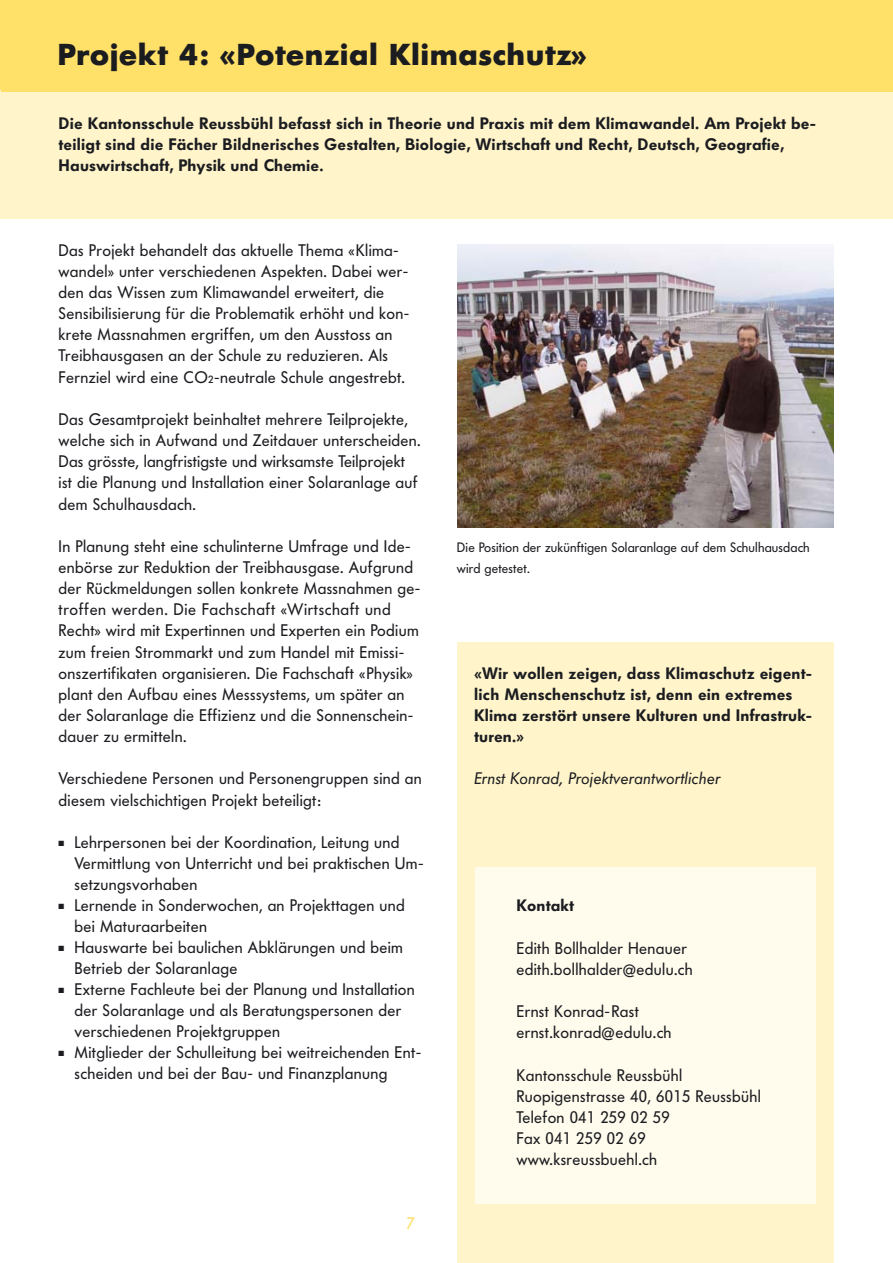
<style>
.page{position:relative;width:893px;height:1263px;background:#fff}
.page>*{position:absolute;margin:0;border:0;box-sizing:border-box;transform-origin:0 0}
.t1{font:700 30px "FU24";letter-spacing:.03em;color:#1b1c20}
.t2{font:16.5px/21.1px "FU24";letter-spacing:.035em;color:#1b1c20}
.t3{font:600 16.5px/21.1px "FU24";letter-spacing:.025em;color:#1b1c20}
.t4{font:italic 16.5px "FU24";letter-spacing:.035em;color:#1b1c20}
.t5{font:16.5px "FU24";color:#ffe068}
.t6{font:13.5px/21.1px "FU24";letter-spacing:.025em;color:#1b1c20}
.s1{font-weight:500;font-size:10.35px}
.s2{font-family:"Futura"}
</style>
<div class="page">
<div style="left:0;top:90px;width:892px;height:129px;background:#fff4ca"></div>
<div style="left:0;top:0;width:892px;height:91px;background:#ffe068"></div>
<div style="left:457px;top:642px;width:376px;height:621px;background:#fff4ca"></div>
<div style="left:475px;top:867px;width:340px;height:336px;background:#fffbed"></div>
<img style="left:457px;top:244px;width:376px;height:283px">
<hr style="left:0;top:90px;width:1px;height:129px;background:#fff4ca">
<h1 class="t1" style="left:57px;top:43px;width:532px">Projekt 4: «Potenzial Klimaschutz»</h1>
<p class="t3" style="left:59px;top:114px;width:759px">Die Kantonsschule Reussbühl befasst sich in Theorie und Praxis mit dem Klimawandel. Am Projekt be&shy;teiligt sind die Fächer Bildnerisches Gestalten, Biologie, Wirtschaft und Recht, Deutsch, Geografie,<br>Hauswirtschaft, Physik und Chemie.</p>
<p class="t2" style="left:59px;top:241px;width:352px">Das Projekt behandelt das aktuelle Thema «Klima&shy;wandel» unter verschiedenen Aspekten. Dabei wer&shy;den das Wissen zum Klimawandel erweitert, die Sensibilisierung für die Problematik erhöht und kon&shy;krete Massnahmen ergriffen, um den Ausstoss an Treibhausgasen an der Schule zu reduzieren. Als Fernziel wird eine CO<span class="s1">2</span>-neutrale Schule angestrebt.</p>
<p class="t2" style="left:59px;top:410px;width:363px">Das Gesamtprojekt beinhaltet mehrere Teilprojekte, welche sich in Aufwand und Zeitdauer unterscheiden.<br>Das grösste, langfristigste und wirksamste Teilprojekt ist die Planung und Installation einer Solaranlage auf dem Schulhausdach.</p>
<p class="t2" style="left:59px;top:537px;width:363px">In Planung steht eine schulinterne Umfrage und Ide&shy;enbörse zur Reduktion der Treibhausgase. Aufgrund der Rückmeldungen sollen konkrete Massnahmen ge&shy;troffen werden. Die Fachschaft «Wirtschaft und Recht» wird mit Expertinnen und Experten ein Podium zum freien Strommarkt und zum Handel mit Emissi&shy;onszertifikaten organisieren. Die Fachschaft «Physik» plant den Aufbau eines Messsystems, um später an der Solaranlage die Effizienz und die Sonnenschein&shy;dauer zu ermitteln.</p>
<p class="t2" style="left:59px;top:770px;width:364px">Verschiedene Personen und Personengruppen sind an diesem vielschichtigen Projekt beteiligt:</p>
<p class="t2" style="left:75px;top:833px;width:350px;text-indent:-16px">■ Lehrpersonen bei der Koordination, Leitung und<br>Vermittlung von Unterricht und bei praktischen Um&shy;setzungsvorhaben</p>
<p class="t2" style="left:75px;top:896px;width:331px;text-indent:-16px">■ Lernende in Sonderwochen, an Projekttagen und bei Maturaarbeiten</p>
<p class="t2" style="left:75px;top:938px;width:330px;text-indent:-16px">■ Hauswarte bei baulichen Abklärungen und beim<br>Betrieb der Solaranlage</p>
<p class="t2" style="left:75px;top:980px;width:342px;text-indent:-16px">■ Externe Fachleute bei der Planung und Installation der Solaranlage und als Beratungspersonen der verschiedenen Projektgruppen</p>
<p class="t2" style="left:75px;top:1043px;width:348px;text-indent:-16px">■ Mitglieder der Schulleitung bei weitreichenden Ent&shy;scheiden und bei der Bau- und Finanzplanung</p>
<p class="t5" style="left:407px;top:1216px;width:10px">7</p>
<p class="t6" style="left:457px;top:538px;width:354px">Die Position der zukünftigen Solaranlage auf dem Schulhausdach wird getestet.</p>
<p class="t3" style="left:474px;top:664px;width:339px">«Wir wollen zeigen, dass Klimaschutz eigent&shy;lich Menschenschutz ist, denn ein extremes Klima zerstört unsere Kulturen und Infrastruk&shy;turen.»</p>
<p class="t4" style="left:474px;top:772px;width:247px">Ernst Konrad, Projektverantwortlicher</p>
<p class="t3" style="left:516px;top:896px;width:59px">Kontakt</p>
<p class="t2" style="left:516px;top:939px;width:178px">Edith Bollhalder Henauer edith.bollhalder<span class="s2">@</span>edulu.ch</p>
<p class="t2" style="left:516px;top:1002px;width:156px">Ernst Konrad-Rast ernst.konrad<span class="s2">@</span>edulu.ch</p>
<p class="t2" style="left:516px;top:1066px;width:246px">Kantonsschule Reussbühl<br>Ruopigenstrasse 40, 6015 Reussbühl<br>Telefon 041 259 02 59<br>Fax 041 259 02 69 www.ksreussbuehl.ch</p>
</div>
